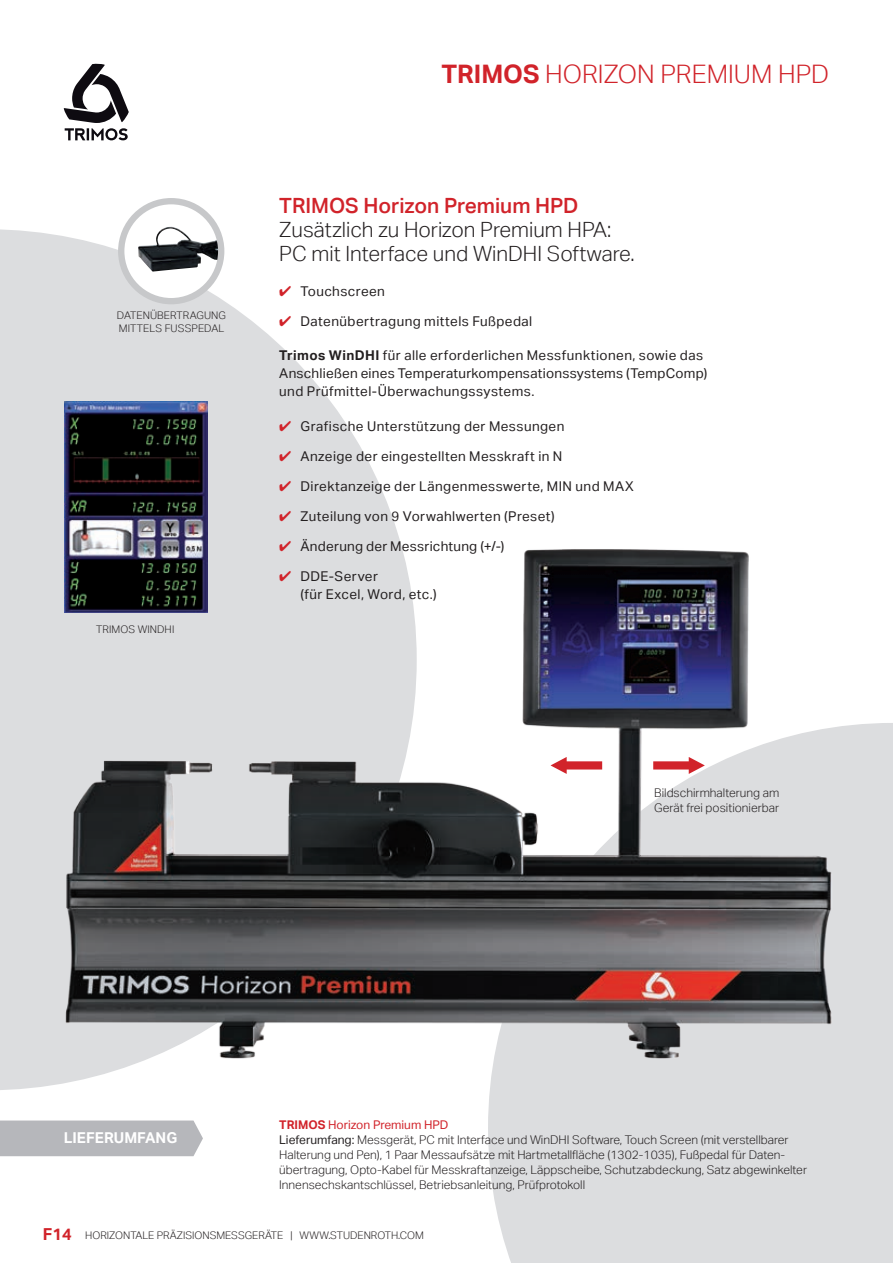
<style>
.page{position:relative;width:893px;height:1263px;background:#fff}
.page>*{position:absolute;margin:0;border:0;box-sizing:border-box;transform-origin:0 0}
.t1{font:300 25.5px "Aktiv Grotesk";color:#d1232a}
.t2{font:300 21px/24px "Aktiv Grotesk";color:#231f20}
.t3{font:500 21px "Aktiv Grotesk";color:#d1232a}
.t4{font:700 15px "Aktiv Grotesk";color:#fff}
.t5{font:13.5px/18px "Aktiv Grotesk";letter-spacing:.03em;color:#231f20}
.t6{font:300 12px/15px "Aktiv Grotesk";color:#231f20}
.t7{font:300 10.5px/12.8px "Aktiv Grotesk";color:#231f20}
.s1{font-weight:700}
.s2{color:#d1232a}
.s3{font-weight:700;color:#d1232a}
.s4{font-weight:400;color:#d1232a}
.s5{font-weight:400}
.s6{font-weight:700;font-size:16.5px;color:#d1232a}
</style>
<div class="page">
<svg style="left:64px;top:64px;width:65px;height:76px"></svg>
<div style="left:488px;top:723px;width:405px;height:540px;background:#dcdddf"></div>
<svg style="left:0;top:229px;width:399px;height:861px;fill:#dcdddf"></svg>
<div style="left:0;top:1120px;width:203px;height:36px;background:#b6b7bb"></div>
<img style="left:52px;top:538px;width:790px;height:529px">
<svg style="left:121px;top:201px;width:100px;height:100px"></svg>
<img style="left:138px;top:227px;width:83px;height:45px">
<div style="left:118px;top:198px;width:106px;height:106px;border:6px solid #c7c8ca;border-radius:50%"></div>
<svg style="left:653px;top:757px;width:52px;height:17px"></svg>
<svg style="left:551px;top:757px;width:51px;height:17px"></svg>
<img style="left:65px;top:401px;width:143px;height:212px">
<p class="t7" style="left:117px;top:309px;width:111px">DATENÜBERTRAGUNG<br>MITTELS FUSSPEDAL</p>
<p class="t7" style="left:96px;top:623px;width:80px">TRIMOS WINDHI</p>
<h1 class="t1" style="left:441px;top:59px;width:389px"><span class="s1">TRIMOS</span> HORIZON PREMIUM HPD</h1>
<h2 class="t3" style="left:279px;top:193px;width:301px">TRIMOS Horizon Premium HPD</h2>
<h2 class="t2" style="left:279px;top:218px;width:357px">Zusätzlich zu Horizon Premium HPA:<br>PC mit Interface und WinDHI Software.</h2>
<p class="t5" style="left:279px;top:282px;width:107px"><span class="s2">✔</span> Touchscreen</p>
<p class="t5" style="left:279px;top:312px;width:255px"><span class="s2">✔</span> Datenübertragung mittels Fußpedal</p>
<p class="t5" style="left:279px;top:346px;width:430px"><span class="s1">Trimos WinDHI</span> für alle erforderlichen Messfunktionen, sowie das<br>Anschließen eines Temperaturkompensationssystems (TempComp) und Prüfmittel-Überwachungssystems.</p>
<p class="t5" style="left:279px;top:417px;width:287px"><span class="s2">✔</span> Grafische Unterstützung der Messungen</p>
<p class="t5" style="left:279px;top:447px;width:285px"><span class="s2">✔</span> Anzeige der eingestellten Messkraft in N</p>
<p class="t5" style="left:279px;top:477px;width:356px"><span class="s2">✔</span> Direktanzeige der Längenmesswerte, MIN und MAX</p>
<p class="t5" style="left:279px;top:507px;width:277px"><span class="s2">✔</span> Zuteilung von 9 Vorwahlwerten (Preset)</p>
<p class="t5" style="left:279px;top:537px;width:227px"><span class="s2">✔</span> Änderung der Messrichtung (+/-)</p>
<p class="t5" style="left:300px;top:568px;width:138px;line-height:17.2px;text-indent:-21px"><span class="s2">✔</span> DDE-Server<br>(für Excel, Word, etc.)</p>
<p class="t6" style="left:654px;top:785px;width:126px">Bildschirmhalterung am<br>Gerät frei positionierbar</p>
<p class="t4" style="left:64px;top:1128px;width:115px">LIEFERUMFANG</p>
<p class="t6" style="left:279px;top:1117px;width:529px"><span class="s3">TRIMOS</span> <span class="s4">Horizon Premium HPD<br></span><span class="s5">Lieferumfang:</span> Messgerät, PC mit Interface und WinDHI Software, Touch Screen (mit verstellbarer Halterung und Pen), 1 Paar Messaufsätze mit Hartmetallfläche (1302-1035), Fußpedal für Daten&shy;übertragung, Opto-Kabel für Messkraftanzeige, Läppscheibe, Schutzabdeckung, Satz abgewinkelter Innensechskantschlüssel, Betriebsanleitung, Prüfprotokoll</p>
<p class="t7" style="left:43px;top:1229px;width:382px"><span class="s6">F14</span> HORIZONTALE PRÄZISIONSMESSGERÄTE | WWW.STUDENROTH.COM</p>
</div>
